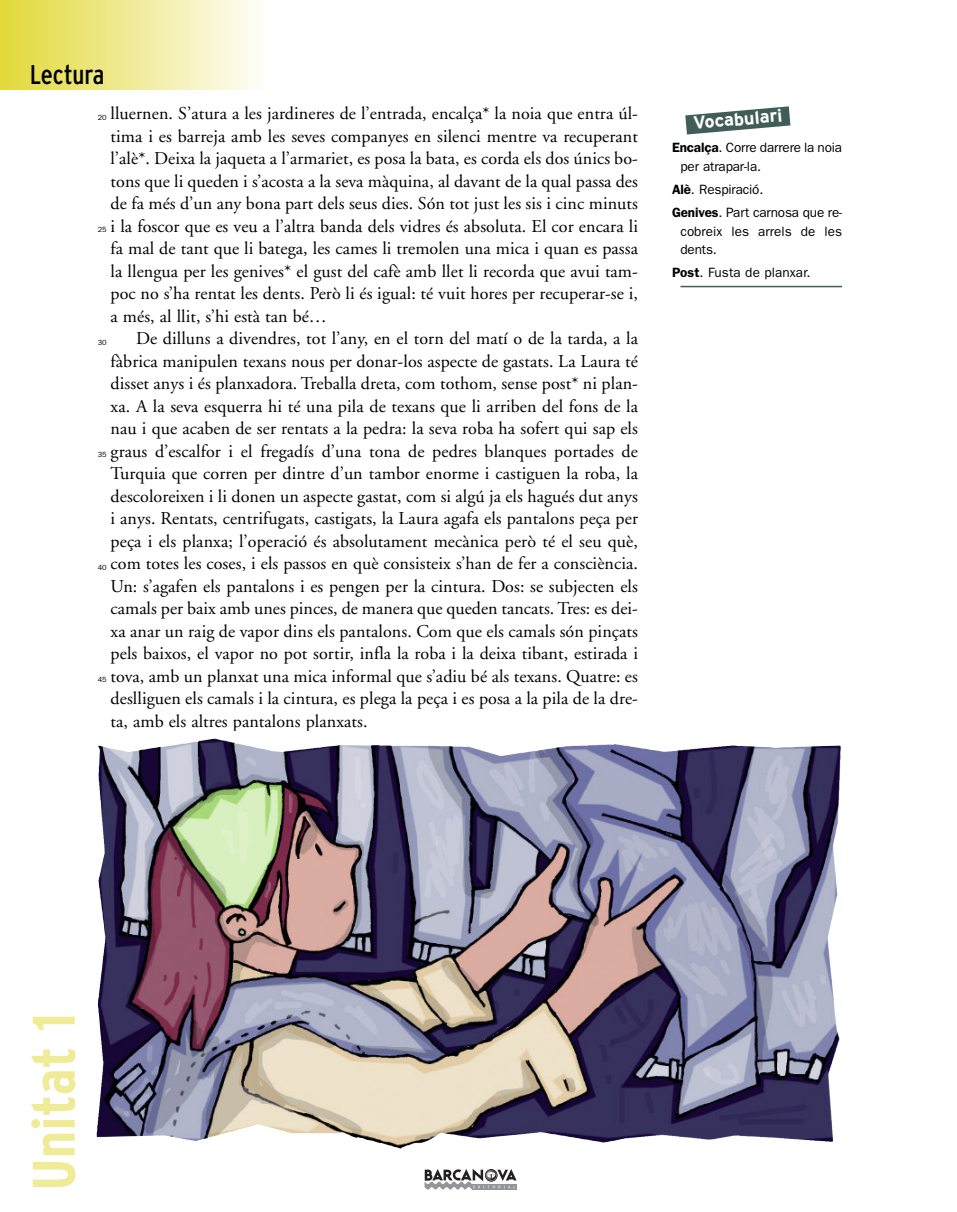
<style>
.page{position:relative;width:957px;height:1212px;background:#fff}
.page>*{position:absolute;margin:0;border:0;box-sizing:border-box;transform-origin:0 0}
.t1{font:700 condensed 60px "Interstate";color:#f0eb97}
.t2{font:condensed 27px "Interstate";letter-spacing:-.005em;color:#000}
.t3{font:18px/22.5px "Adobe Garamond";letter-spacing:.005em;color:#000;text-align:justify}
.t4{font:700 18px "Interstate";color:#fff}
.t5{font:13.5px/18.8px "Franklin Gothic";letter-spacing:-.01em;color:#000}
.t6{font:7.5px "Franklin Gothic";color:#000}
.s1{font-weight:600}
</style>
<div class="page">
<div style="left:0;top:0;width:268px;height:89px;background:linear-gradient(to right,#e2d939,#fefefb)"></div>
<svg style="left:96px;top:738px;width:511px;height:411px;background:#887c8c"></svg>
<img style="left:235px;top:743px;width:606px;height:399px">
<hr style="left:680px;top:286px;width:162px;height:1px;background:#405d58">
<svg style="left:685px;top:106px;width:105px;height:28px"></svg>
<svg style="left:427px;top:1179px;width:90px;height:11px"></svg>
<div style="left:472px;top:1184px;width:45px;height:5px;background:#939598"></div>
<svg style="left:424px;top:1169px;width:92px;height:20px"></svg>
<h2 class="t2" style="left:30px;top:59px;width:76px">Lectura</h2>
<p class="t3" style="left:111px;top:104px;width:529px">lluernen. S’atura a les jardineres de l’entrada, encalça* la noia que entra úl&shy;tima i es barreja amb les seves companyes en silenci mentre va recuperant l’alè*. Deixa la jaqueta a l’armariet, es posa la bata, es corda els dos únics bo&shy;tons que li queden i s’acosta a la seva màquina, al davant de la qual passa des de fa més d’un any bona part dels seus dies. Són tot just les sis i cinc minuts i la foscor que es veu a l’altra banda dels vidres és absoluta. El cor encara li fa mal de tant que li batega, les cames li tremolen una mica i quan es passa la llengua per les genives* el gust del cafè amb llet li recorda que avui tam&shy;poc no s’ha rentat les dents. Però li és igual: té vuit hores per recuperar-se i, a més, al llit, s’hi està tan bé…</p>
<p class="t3" style="left:111px;top:329px;width:529px;text-indent:26px">De dilluns a divendres, tot l’any, en el torn del matí o de la tarda, a la fàbrica manipulen texans nous per donar-los aspecte de gastats. La Laura té disset anys i és planxadora. Treballa dreta, com tothom, sense post* ni plan&shy;xa. A la seva esquerra hi té una pila de texans que li arriben del fons de la nau i que acaben de ser rentats a la pedra: la seva roba ha sofert qui sap els graus d’escalfor i el fregadís d’una tona de pedres blanques portades de Turquia que corren per dintre d’un tambor enorme i castiguen la roba, la descoloreixen i li donen un aspecte gastat, com si algú ja els hagués dut anys i anys. Rentats, centrifugats, castigats, la Laura agafa els pantalons peça per peça i els planxa; l’operació és absolutament mecànica però té el seu què, com totes les coses, i els passos en què consisteix s’han de fer a consciència.<br>Un: s’agafen els pantalons i es pengen per la cintura. Dos: se subjecten els camals per baix amb unes pinces, de manera que queden tancats. Tres: es dei&shy;xa anar un raig de vapor dins els pantalons. Com que els camals són pinçats pels baixos, el vapor no pot sortir, infla la roba i la deixa tibant, estirada i tova, amb un planxat una mica informal que s’adiu bé als texans. Quatre: es deslliguen els camals i la cintura, es plega la peça i es posa a la pila de la dre&shy;ta, amb els altres pantalons planxats.</p>
<p class="t6" style="left:98px;top:114px;width:10px">20</p>
<p class="t6" style="left:98px;top:227px;width:10px">25</p>
<p class="t6" style="left:98px;top:339px;width:10px">30</p>
<p class="t6" style="left:98px;top:452px;width:10px">35</p>
<p class="t6" style="left:98px;top:564px;width:10px">40</p>
<p class="t6" style="left:98px;top:677px;width:10px">45</p>
<p class="t4" style="left:692px;top:112px;width:91px;rotate:-5deg">Vocabulari</p>
<p class="t5" style="left:680px;top:139px;width:163px;text-indent:-9px"><span class="s1">Encalça</span>. Corre darrere la noia per atrapar-la.</p>
<p class="t5" style="left:672px;top:179px;width:172px;line-height:23px"><span class="s1">Alè</span>. Respiració.<br><span class="s1">Genives</span>. Part carnosa que re-</p>
<p class="t5" style="left:680px;top:223px;width:163px">cobreix les arrels de les dents.</p>
<p class="t5" style="left:672px;top:264px;width:140px"><span class="s1">Post</span>. Fusta de planxar.</p>
<h1 class="t1" style="left:19px;top:1191px;width:180px;rotate:-90deg">Unitat 1</h1>
</div>
